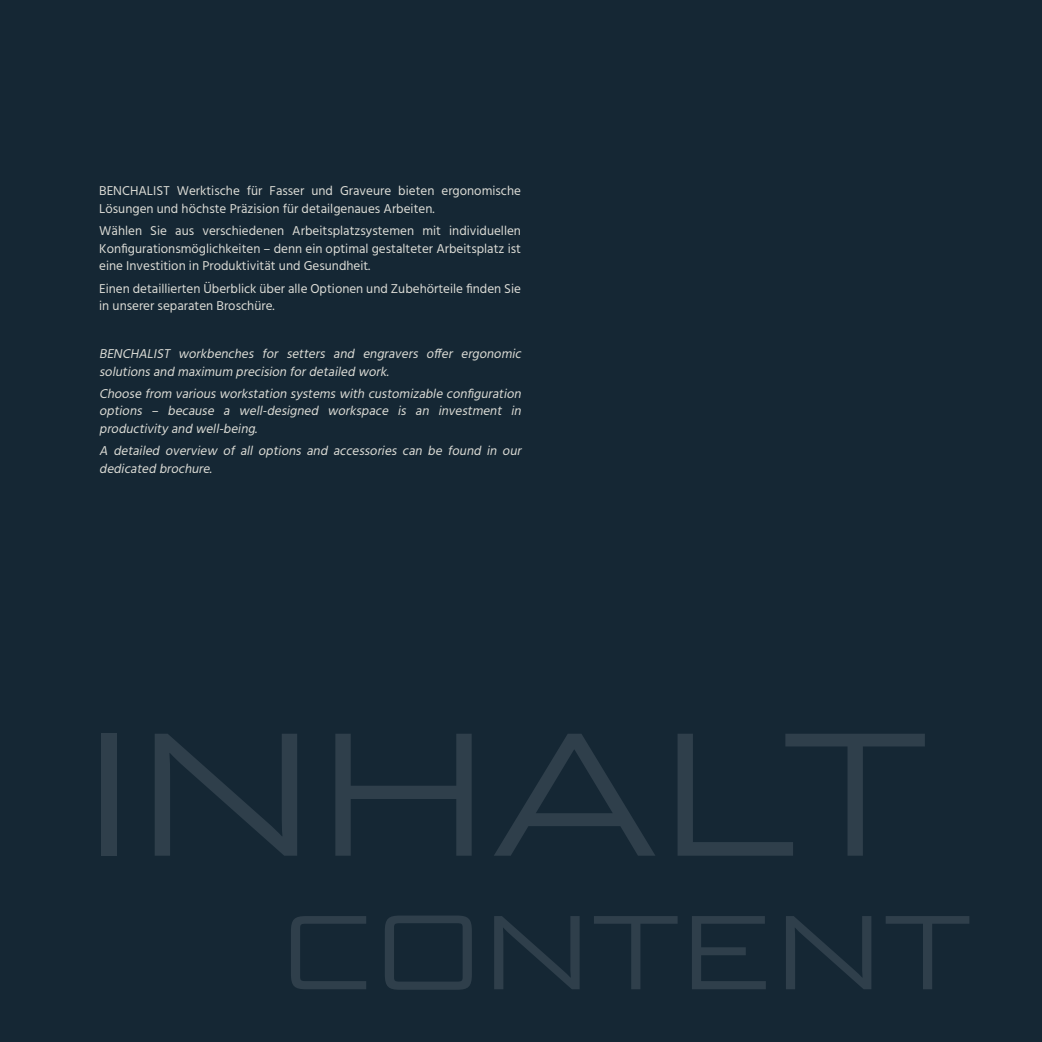
<style>
.page{position:relative;width:1042px;height:1042px;background:#152734}
.page>*{position:absolute;margin:0;border:0;box-sizing:border-box;transform-origin:0 0}
.t1{font:175px "Bunken Tech Sans Std Wide";letter-spacing:.02em;color:#2f3f4b}
.t2{font:105px "Bunken Tech Sans Std Wide";letter-spacing:.02em;color:#2f3f4b}
.t3{font:13.12px/17.5px "Hind";color:#dcdcd6}
.t4{font:italic 13.12px/17.5px "Hind";color:#dcdcd6}
</style>
<div class="page">
<p class="t3" style="left:99px;top:183px;width:423px">BENCHALIST Werktische für Fasser und Graveure bieten ergonomische<br>Lösungen und höchste Präzision für detailgenaues Arbeiten.</p>
<p class="t3" style="left:99px;top:223px;width:423px;text-align:justify">Wählen Sie aus verschiedenen Arbeitsplatzsystemen mit individuellen Konfigurationsmöglichkeiten – denn ein optimal gestalteter Arbeitsplatz ist eine Investition in Produktivität und Gesundheit.</p>
<p class="t3" style="left:99px;top:280px;width:423px">Einen detaillierten Überblick über alle Optionen und Zubehörteile finden Sie in unserer separaten Broschüre.</p>
<p class="t4" style="left:99px;top:345px;width:426px">BENCHALIST workbenches for setters and engravers offer ergonomic solutionsand maximum precision fordetailed work.</p>
<p class="t4" style="left:99px;top:385px;width:427px;text-align:justify">Choose from variousworkstation systemswith customizable configuration options – because a well-designed workspace is an investment in productivity and well-being.</p>
<p class="t4" style="left:99px;top:443px;width:427px">A detailed overview of all options and accessories can be found in our dedicated brochure.</p>
<h1 class="t1" style="left:84px;top:687px;width:846px">INHALT</h1>
<h2 class="t2" style="left:281px;top:888px;width:692px">CONTENT</h2>
</div>
